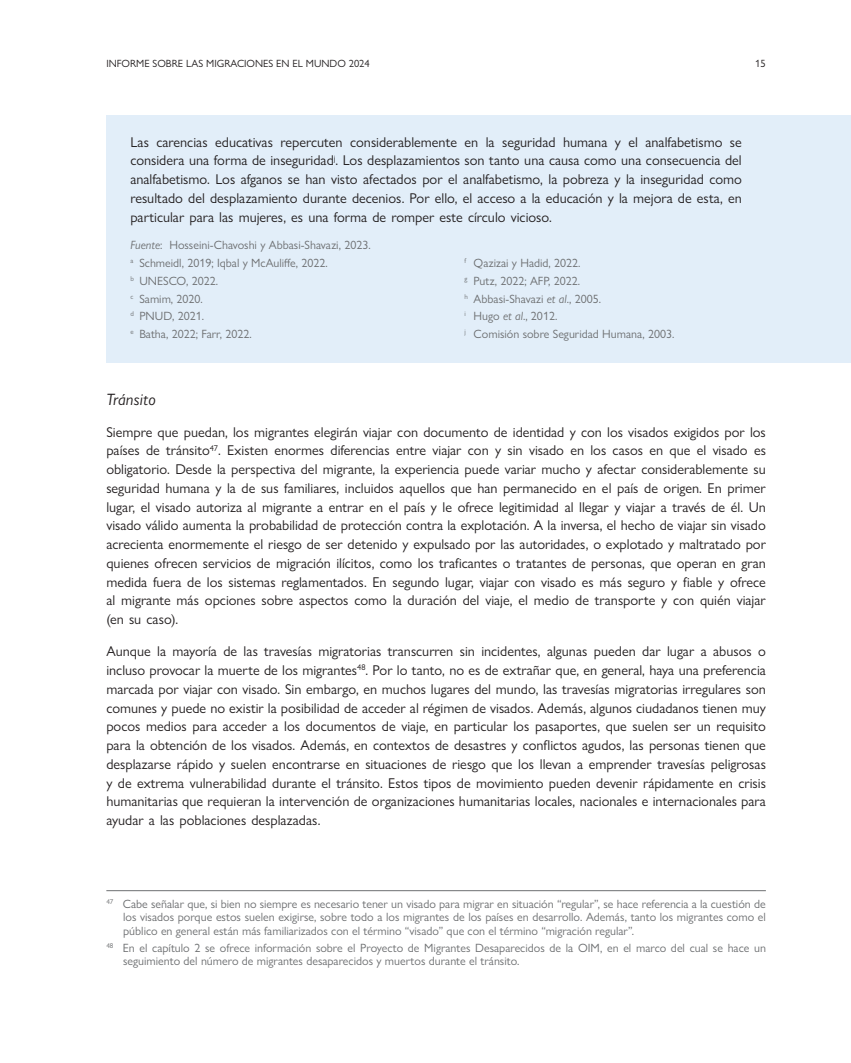
<style>
.page{position:relative;width:851px;height:1063px;background:#fff}
.page>*{position:absolute;margin:0;border:0;box-sizing:border-box;transform-origin:0 0}
.Heading_2{font:italic 16.5px "Gill Sans Nova";letter-spacing:.01em;color:#231f20}
.Body_text{font:14.25px/18.8px "Gill Sans Nova";color:#231f20;text-align:justify}
.Text_box_body_R{font:14.25px/18.8px "Gill Sans Nova";color:#231f20;text-align:justify}
.Footnote{font:12px/13.5px "Gill Sans Nova";color:#6d6f71;text-align:justify}
.Text_box_footnote_R_no_NOTES_two_columns{font:12px "Gill Sans Nova";color:#6d6f71}
.Text_box_footnote_R{font:12px "Gill Sans Nova";color:#6d6f71}
.t1{font:10.5px "Gill Sans Nova";color:#231f20}
.s1{font-style:italic}
</style>
<div class="page">
<div style="left:106px;top:115px;width:744px;height:132px;background:#e2eef9"></div>
<div style="left:106px;top:219px;width:744px;height:55px;background:#e2eef9"></div>
<hr style="left:106px;top:890px;width:659px;height:1px;background:#6d6f71">
<div style="left:106px;top:272px;width:432px;height:37px;background:#e2eef9"></div>
<div style="left:106px;top:307px;width:432px;height:38px;background:#e2eef9"></div>
<div style="left:106px;top:325px;width:432px;height:38px;background:#e2eef9"></div>
<div style="left:440px;top:272px;width:410px;height:37px;background:#e2eef9"></div>
<div style="left:440px;top:307px;width:410px;height:38px;background:#e2eef9"></div>
<div style="left:440px;top:325px;width:410px;height:38px;background:#e2eef9"></div>
<p class="t1" style="left:106px;top:57px;width:265px">INFORME SOBRE LAS MIGRACIONES EN EL MUNDO 2024</p>
<p class="t1" style="left:755px;top:57px;width:12px">15</p>
<p class="Text_box_body_R" style="left:130px;top:132px;width:613px">Las carencias educativas repercuten considerablemente en la seguridad humana y el analfabetismo se considera una forma de inseguridad<sup>j</sup>. Los desplazamientos son tanto una causa como una consecuencia del analfabetismo. Los afganos se han visto afectados por el analfabetismo, la pobreza y la inseguridad como resultado del desplazamiento durante decenios. Por ello, el acceso a la educación y la mejora de esta, en particular para las mujeres, es una forma de romper este círculo vicioso.</p>
<p class="Text_box_footnote_R" style="left:130px;top:238px;width:242px"><span class="s1">Fuente</span>: Hosseini-Chavoshi y Abbasi-Shavazi, 2023.</p>
<p class="Text_box_footnote_R_no_NOTES_two_columns" style="left:130px;top:256px;width:199px"><sup>a</sup> Schmeidl, 2019; Iqbal y McAuliffe, 2022.</p>
<p class="Text_box_footnote_R_no_NOTES_two_columns" style="left:130px;top:273px;width:89px"><sup>b</sup> UNESCO, 2022.</p>
<p class="Text_box_footnote_R_no_NOTES_two_columns" style="left:130px;top:291px;width:74px"><sup>c</sup> Samim, 2020.</p>
<p class="Text_box_footnote_R_no_NOTES_two_columns" style="left:130px;top:309px;width:75px"><sup>d</sup> PNUD, 2021.</p>
<p class="Text_box_footnote_R_no_NOTES_two_columns" style="left:130px;top:327px;width:123px"><sup>e</sup> Batha, 2022; Farr, 2022.</p>
<p class="Text_box_footnote_R_no_NOTES_two_columns" style="left:464px;top:256px;width:117px"><sup>f</sup> Qazizai y Hadid, 2022.</p>
<p class="Text_box_footnote_R_no_NOTES_two_columns" style="left:464px;top:273px;width:117px"><sup>g</sup> Putz, 2022; AFP, 2022.</p>
<p class="Text_box_footnote_R_no_NOTES_two_columns" style="left:464px;top:291px;width:138px"><sup>h</sup> Abbasi-Shavazi <span class="s1">et al</span>., 2005.</p>
<p class="Text_box_footnote_R_no_NOTES_two_columns" style="left:464px;top:309px;width:94px"><sup>i</sup> Hugo <span class="s1">et al</span>., 2012.</p>
<p class="Text_box_footnote_R_no_NOTES_two_columns" style="left:464px;top:327px;width:211px"><sup>j</sup> Comisión sobre Seguridad Humana, 2003.</p>
<p class="Heading_2" style="left:106px;top:389px;width:51px">Tránsito</p>
<p class="Body_text" style="left:106px;top:422px;width:661px">Siempre que puedan, los migrantes elegirán viajar con documento de identidad y con los visados exigidos por los países de tránsito<sup>47</sup>. Existen enormes diferencias entre viajar con y sin visado en los casos en que el visado es obligatorio. Desde la perspectiva del migrante, la experiencia puede variar mucho y afectar considerablemente su seguridad humana y la de sus familiares, incluidos aquellos que han permanecido en el país de origen. En primer lugar, el visado autoriza al migrante a entrar en el país y le ofrece legitimidad al llegar y viajar a través de él. Un visado válido aumenta la probabilidad de protección contra la explotación. A la inversa, el hecho de viajar sin visado acrecienta enormemente el riesgo de ser detenido y expulsado por las autoridades, o explotado y maltratado por quienes ofrecen servicios de migración ilícitos, como los traficantes o tratantes de personas, que operan en gran medida fuera de los sistemas reglamentados. En segundo lugar, viajar con visado es más seguro y fiable y ofrece al migrante más opciones sobre aspectos como la duración del viaje, el medio de transporte y con quién viajar (en su caso).</p>
<p class="Body_text" style="left:106px;top:642px;width:661px">Aunque la mayoría de las travesías migratorias transcurren sin incidentes, algunas pueden dar lugar a abusos o incluso provocar la muerte de los migrantes<sup>48</sup>. Por lo tanto, no es de extrañar que, en general, haya una preferencia marcada por viajar con visado. Sin embargo, en muchos lugares del mundo, las travesías migratorias irregulares son comunes y puede no existir la posibilidad de acceder al régimen de visados. Además, algunos ciudadanos tienen muy pocos medios para acceder a los documentos de viaje, en particular los pasaportes, que suelen ser un requisito para la obtención de los visados. Además, en contextos de desastres y conflictos agudos, las personas tienen que desplazarse rápido y suelen encontrarse en situaciones de riesgo que los llevan a emprender travesías peligrosas y de extrema vulnerabilidad durante el tránsito. Estos tipos de movimiento pueden devenir rápidamente en crisis humanitarias que requieran la intervención de organizaciones humanitarias locales, nacionales e internacionales para ayudar a las poblaciones desplazadas.</p>
<p class="Footnote" style="left:123px;top:897px;width:644px;text-indent:-17px"><sup>47</sup> Cabe señalar que, si bien no siempre es necesario tener un visado para migrar en situación “regular”, se hace referencia a la cuestión de los visados porque estos suelen exigirse, sobre todo a los migrantes de los países en desarrollo. Además, tanto los migrantes como el público en general están más familiarizados con el término “visado” que con el término “migración regular”.</p>
<p class="Footnote" style="left:123px;top:941px;width:644px;text-indent:-17px"><sup>48</sup> En el capítulo 2 se ofrece información sobre el Proyecto de Migrantes Desaparecidos de la OIM, en el marco del cual se hace un seguimiento del número de migrantes desaparecidos y muertos durante el tránsito.</p>
</div>
